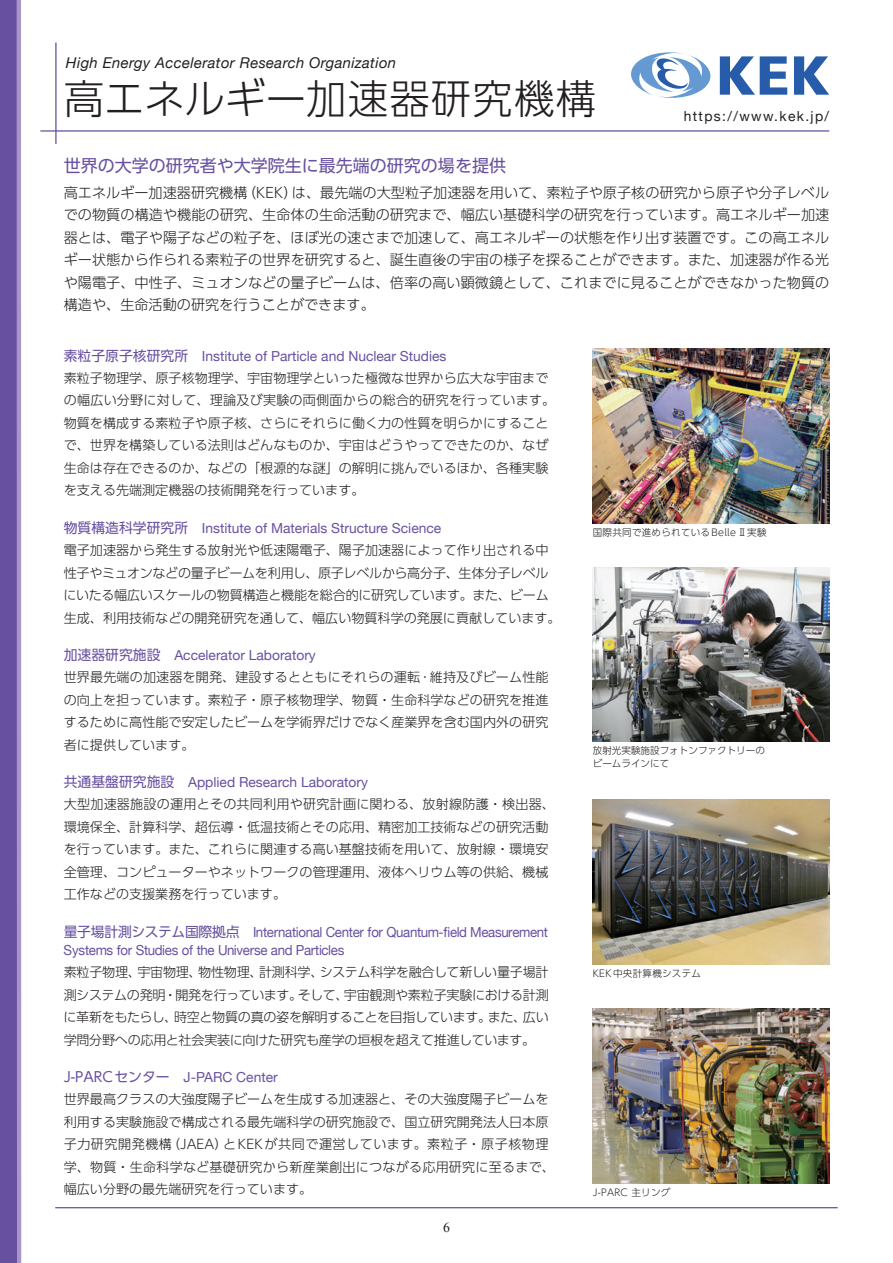
<style>
.page{position:relative;width:893px;height:1263px;background:#fff}
.page>*{position:absolute;margin:0;border:0;box-sizing:border-box;transform-origin:0 0}
.t1{font:300 40.35px "UD Shin Go Pr 6";letter-spacing:.015em;color:#231f20}
.t2{font:16.95px "UD Shin Go Pr 6";color:#6850a1}
.t3{font:italic 14.85px "Helvetica Neue";letter-spacing:.025em;color:#231f20}
.t4{font:300 14.1px/22.5px "UD Shin Go Pr 6";letter-spacing:.005em;color:#231f20;text-align:justify}
.t5{font:13.8px "Helvetica Neue";color:#6850a1}
.t6{font:13.8px/18.1px "Helvetica Neue";letter-spacing:-.025em;color:#6850a1;scale:.96 1}
.t7{font:13.8px "Helvetica Neue";letter-spacing:.1em;color:#231f20}
.t8{font:13.8px "Times New Roman";color:#231f20}
.t9{font:300 13.05px/22.5px "UD Shin Go Pr 6";color:#231f20}
.t10{font:300 9.6px "UD Shin Go Pr 6";letter-spacing:.025em;color:#231f20}
.t11{font:300 9.6px/12.8px "UD Shin Go Pr 6";color:#231f20}
.s1{font-family:"UD Shin Go Pr 6"}
</style>
<div class="page">
<div style="left:0;top:0;width:21px;height:1263px;background:#a697c8"></div>
<div style="left:0;top:0;width:17px;height:1263px;background:#6850a1"></div>
<hr style="left:40px;top:130px;width:789px;height:2px;background:#6850a1">
<hr style="left:55px;top:1207px;width:783px;height:1px;background:#6850a1">
<hr style="left:55px;top:43px;width:2px;height:101px;background:#6850a1">
<img style="left:593px;top:1009px;width:236px;height:174px">
<img style="left:593px;top:349px;width:236px;height:174px">
<img style="left:593px;top:567px;width:236px;height:175px">
<img style="left:593px;top:799px;width:236px;height:165px">
<svg style="left:720px;top:56px;width:67px;height:39px"></svg>
<svg style="left:794px;top:56px;width:35px;height:39px"></svg>
<svg style="left:631px;top:52px;width:79px;height:46px"></svg>
<p class="t3" style="left:66px;top:52px;width:332px">High Energy Accelerator Research Organization</p>
<h1 class="t1" style="left:64px;top:66px;width:534px">高エネルギー加速器研究機構</h1>
<p class="t7" style="left:684px;top:106px;width:147px">https://www.kek.jp/</p>
<p class="t2" style="left:64px;top:152px;width:444px">世界の大学の研究者や大学院生に最先端の研究の場を提供</p>
<p class="t4" style="left:64px;top:181px;width:767px">高エネルギー加速器研究機構（KEK）は、最先端の大型粒子加速器を用いて、素粒子や原子核の研究から原子や分子レベルでの物質の構造や機能の研究、生命体の生命活動の研究まで、幅広い基礎科学の研究を行っています。高エネルギー加速器とは、電子や陽子などの粒子を、ほぼ光の速さまで加速して、高エネルギーの状態を作り出す装置です。この高エネルギー状態から作られる素粒子の世界を研究すると、誕生直後の宇宙の様子を探ることができます。また、加速器が作る光や陽電子、中性子、ミュオンなどの量子ビームは、倍率の高い顕微鏡として、これまでに見ることができなかった物質の構造や、生命活動の研究を行うことができます。</p>
<p class="t5" style="left:64px;top:346px;width:384px"><span class="s1">素粒子原子核研究所　</span>Institute of Particle and Nuclear Studies</p>
<p class="t9" style="left:64px;top:366px;width:493px">素粒子物理学、原子核物理学、宇宙物理学といった極微な世界から広大な宇宙までの幅広い分野に対して、理論及び実験の両側面からの総合的研究を行っています。物質を構成する素粒子や原子核、さらにそれらに働く力の性質を明らかにすることで、世界を構築している法則はどんなものか、宇宙はどうやってできたのか、なぜ生命は存在できるのか、などの「根源的な謎」の解明に挑んでいるほか、各種実験を支える先端測定機器の技術開発を行っています。</p>
<p class="t5" style="left:64px;top:518px;width:379px"><span class="s1">物質構造科学研究所　</span>Institute of Materials Structure Science</p>
<p class="t9" style="left:63px;top:538px;width:499px">電子加速器から発生する放射光や低速陽電子、陽子加速器によって作り出される中性子やミュオンなどの量子ビームを利用し、原子レベルから高分子、生体分子レベルにいたる幅広いスケールの物質構造と機能を総合的に研究しています。また、ビーム生成、利用技術などの開発研究を通して、幅広い物質科学の発展に貢献しています。</p>
<p class="t5" style="left:64px;top:645px;width:254px"><span class="s1">加速器研究施設　</span>Accelerator Laboratory</p>
<p class="t9" style="left:64px;top:665px;width:486px;text-align:justify">世界最先端の加速器を開発、建設するとともにそれらの運転･維持及びビーム性能の向上を担っています。素粒子・原子核物理学、物質・生命科学などの研究を推進するために高性能で安定したビームを学術界だけでなく産業界を含む国内外の研究者に提供しています。</p>
<p class="t5" style="left:64px;top:772px;width:306px"><span class="s1">共通基盤研究施設　</span>Applied Research Laboratory</p>
<p class="t9" style="left:64px;top:793px;width:493px">大型加速器施設の運用とその共同利用や研究計画に関わる、放射線防護・検出器、環境保全、計算科学、超伝導・低温技術とその応用、精密加工技術などの研究活動を行っています。また、これらに関連する高い基盤技術を用いて、放射線・環境安全管理、コンピューターやネットワークの管理運用、液体ヘリウム等の供給、機械工作などの支援業務を行っています。</p>
<p class="t6" style="left:64px;top:923px;width:506px"><span class="s1">量子場計測システム国際拠点　</span>International Center for Quantum-field Measurement<br>Systems for Studies of the Universe and Particles</p>
<p class="t9" style="left:63px;top:960px;width:487px;text-align:justify">素粒子物理、宇宙物理、物性物理、計測科学、システム科学を融合して新しい量子場計測システムの発明・開発を行っています。そして、宇宙観測や素粒子実験における計測に革新をもたらし、時空と物質の真の姿を解明することを目指しています。また、広い学問分野への応用と社会実装に向けた研究も産学の垣根を超えて推進しています。</p>
<p class="t5" style="left:64px;top:1067px;width:215px"><span class="s1">J-PARCセンター　</span>J-PARC Center</p>
<p class="t9" style="left:64px;top:1087px;width:493px">世界最高クラスの大強度陽子ビームを生成する加速器と、その大強度陽子ビームを利用する実験施設で構成される最先端科学の研究施設で、国立研究開発法人日本原子力研究開発機構（JAEA）とKEKが共同で運営しています。素粒子・原子核物理学、物質・生命科学など基礎研究から新産業創出につながる応用研究に至るまで、幅広い分野の最先端研究を行っています。</p>
<p class="t10" style="left:593px;top:524px;width:175px">国際共同で進められているBelleⅡ実験</p>
<p class="t11" style="left:593px;top:744px;width:174px">放射光実験施設フォトンファクトリーのビームラインにて</p>
<p class="t10" style="left:593px;top:966px;width:110px">KEK中央計算機システム</p>
<p class="t10" style="left:593px;top:1184px;width:79px">J-PARC 主リング</p>
<p class="t8" style="left:443px;top:1218px;width:8px">6</p>
</div>
